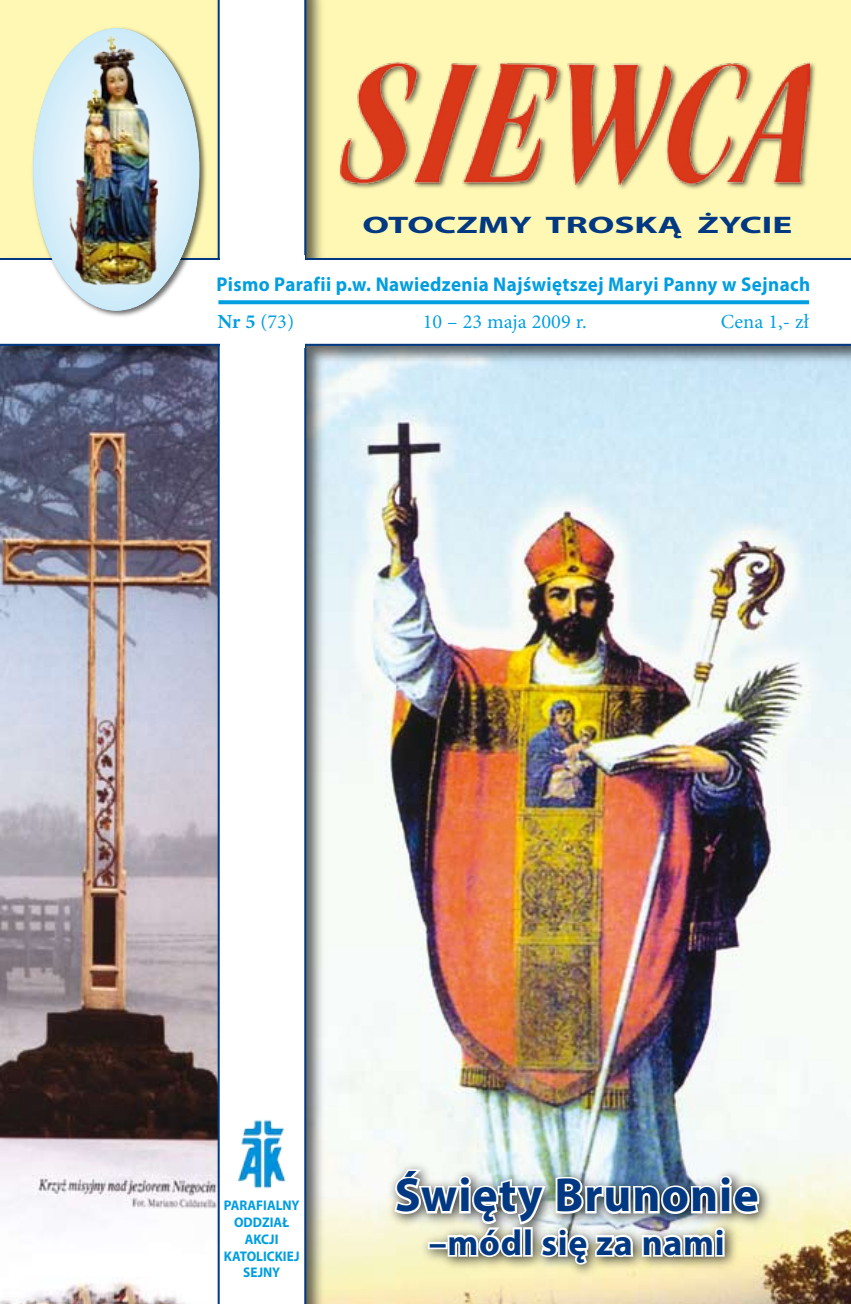
<style>
.page{position:relative;width:851px;height:1304px;background:#fff}
.page>*{position:absolute;margin:0;border:0;box-sizing:border-box;transform-origin:0 0}
.t1{font:700 48px "Myriad Pro";letter-spacing:.02em;color:#003882}
.t2{font:700 36px "Myriad Pro";letter-spacing:.02em;color:#003882}
.t3{font:700 24px "Myriad Pro";color:#003882;scale:1.55 1}
.t4{font:700 20px "Myriad Pro";letter-spacing:.02em;color:#009ee0;scale:.95 1}
.t5{font:20px "Minion Pro";color:#009ee0}
.t6{font:700 14px/16.8px "Myriad Pro";color:#009ee0;text-align:center;scale:.95 1}
.s1{font-weight:700}
</style>
<div class="page">
<div style="left:0;top:0;width:850px;height:1304px;background:#000;opacity:.6"></div>
<svg style="left:218px;top:0;width:88px;height:1304px"></svg>
<svg style="left:0;top:258px;width:850px;height:88px"></svg>
<svg style="left:218px;top:300px;width:591px;height:4px;background:#10a4e1"></svg>
<div style="left:30px;top:25px;width:178px;height:294px;background:#000;opacity:.58"></div>
<div style="left:33px;top:28px;width:166px;height:283px;background:#d1ecf9;border-radius:50%"></div>
<img style="left:56px;top:23px;width:120px;height:279px">
<div style="left:220px;top:255px;width:84px;height:9px;background:#fff"></div>
<div style="left:220px;top:339px;width:84px;height:9px;background:#fff"></div>
<img style="left:235px;top:1118px;width:54px;height:72px">
<div style="left:337px;top:59px;width:480px;height:133px;background:#000;opacity:.6"></div>
<img style="left:340px;top:62px;width:469px;height:122px">
<div style="left:385px;top:1160px;width:389px;height:120px;background:#000;opacity:.75"></div>
<img style="left:391px;top:1141px;width:370px;height:129px">
<div style="left:715px;top:1235px;width:9px;height:22px;border:4px solid #fff"></div>
<div style="left:714px;top:1227px;width:10px;height:10px;border:4px solid #fff;border-radius:50%"></div>
<p class="t3" style="left:362px;top:210px;width:279px">OTOCZMY TROSKĄ ŻYCIE</p>
<p class="t4" style="left:216px;top:271px;width:626px">Pismo Parafii p.w. Nawiedzenia Najświętszej Maryi Panny w Sejnach</p>
<p class="t5" style="left:217px;top:310px;width:78px"><span class="s1">Nr 5</span> (73)</p>
<p class="t5" style="left:422px;top:310px;width:165px">10 – 23 maja 2009 r.</p>
<p class="t5" style="left:720px;top:310px;width:90px">Cena 1,- zł</p>
<p class="t6" style="left:224px;top:1197px;width:81px">PARAFIALNY<br>ODDZIAŁ<br>AKCJI<br>KATOLICKIEJ<br>SEJNY</p>
<h1 class="t1" style="left:395px;top:1164px;width:365px">Święty Brunonie</h1>
<h2 class="t2" style="left:428px;top:1219px;width:297px">–módl się za nami</h2>
</div>
